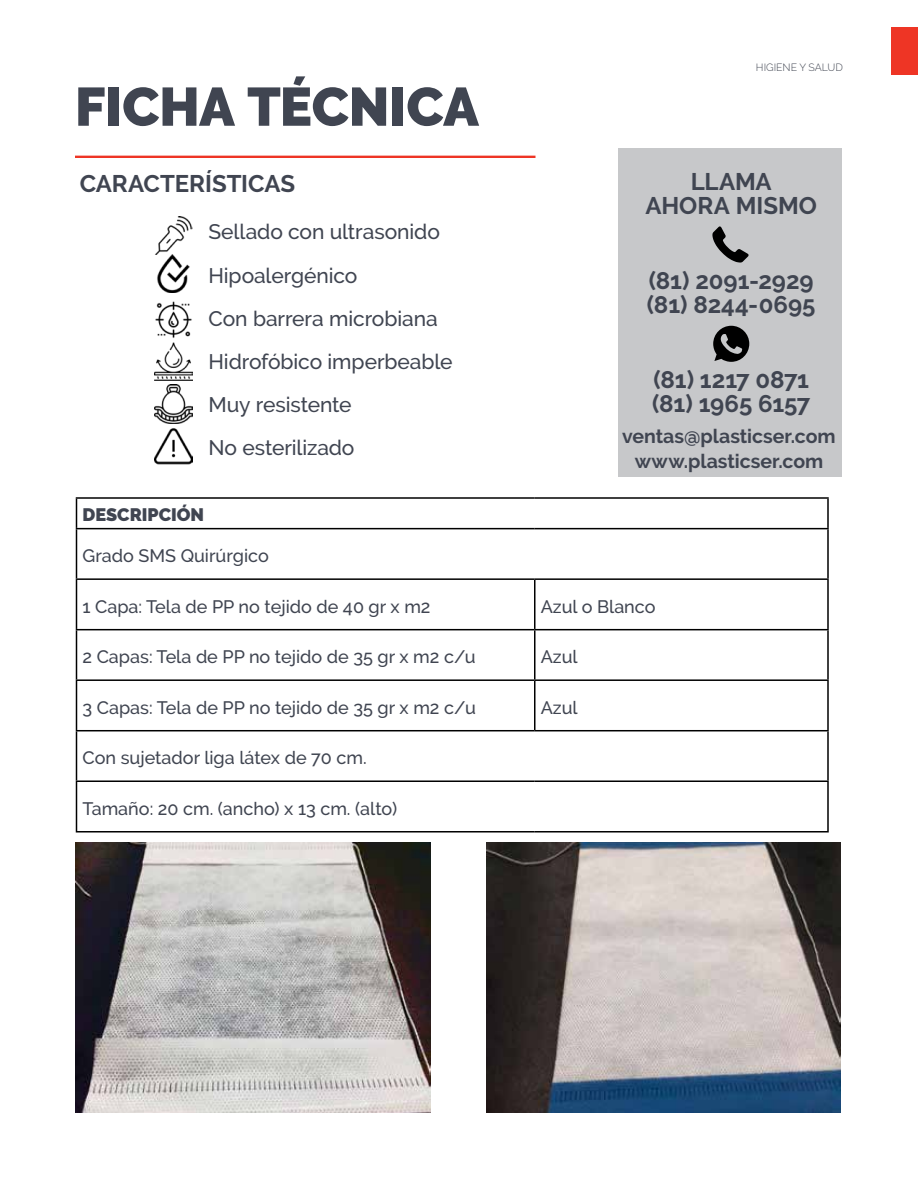
<style>
.page{position:relative;width:918px;height:1188px;background:#fff}
.page>*{position:absolute;margin:0;border:0;box-sizing:border-box;transform-origin:0 0}
.t1{font:900 54px "Raleway";letter-spacing:-.005em;color:#404551}
.t2{font:700 24px/24.8px "Raleway";color:#404551}
.t3{font:500 21px/43.2px "Raleway";letter-spacing:-.005em;color:#404551}
.t4{font:700 19.5px/24.8px "Raleway";color:#404551;text-align:center}
.t5{font:500 18px "Raleway";color:#404551}
.t6{font:900 18px "Raleway";color:#404551}
.t7{font:300 10.5px "Raleway";color:#404551}
</style>
<div class="page">
<div style="left:619px;top:149px;width:223px;height:328px;background:#c7c8ca"></div>
<div style="left:891px;top:27px;width:27px;height:48px;background:#ee3525"></div>
<hr style="left:75px;top:156px;width:461px;height:3px;background:#ee3525">
<svg style="left:712px;top:226px;width:37px;height:37px"></svg>
<hr style="left:76px;top:497px;width:459px;height:2px;background:#000">
<svg style="left:76px;top:499px;width:1px;height:29px"></svg>
<hr style="left:535px;top:497px;width:294px;height:2px;background:#000">
<hr style="left:827px;top:499px;width:2px;height:29px;background:#000">
<hr style="left:76px;top:528px;width:459px;height:1px;background:#000">
<hr style="left:76px;top:529px;width:1px;height:49px;background:#000">
<hr style="left:535px;top:528px;width:294px;height:1px;background:#000">
<hr style="left:827px;top:529px;width:2px;height:49px;background:#000">
<hr style="left:76px;top:578px;width:459px;height:2px;background:#000">
<hr style="left:76px;top:580px;width:1px;height:49px;background:#000">
<hr style="left:535px;top:578px;width:294px;height:2px;background:#000">
<hr style="left:534px;top:580px;width:2px;height:49px;background:#000">
<hr style="left:827px;top:580px;width:2px;height:49px;background:#000">
<hr style="left:76px;top:629px;width:459px;height:1px;background:#000">
<hr style="left:76px;top:630px;width:1px;height:49px;background:#000">
<hr style="left:535px;top:629px;width:294px;height:1px;background:#000">
<hr style="left:534px;top:630px;width:2px;height:49px;background:#000">
<hr style="left:827px;top:630px;width:2px;height:49px;background:#000">
<hr style="left:76px;top:679px;width:459px;height:2px;background:#000">
<hr style="left:76px;top:681px;width:1px;height:49px;background:#000">
<hr style="left:535px;top:679px;width:294px;height:2px;background:#000">
<hr style="left:534px;top:681px;width:2px;height:49px;background:#000">
<hr style="left:827px;top:681px;width:2px;height:49px;background:#000">
<hr style="left:76px;top:730px;width:459px;height:1px;background:#000">
<hr style="left:76px;top:731px;width:1px;height:49px;background:#000">
<hr style="left:535px;top:730px;width:294px;height:1px;background:#000">
<hr style="left:827px;top:731px;width:2px;height:49px;background:#000">
<hr style="left:76px;top:780px;width:459px;height:2px;background:#000">
<hr style="left:76px;top:782px;width:1px;height:49px;background:#000">
<hr style="left:535px;top:780px;width:294px;height:2px;background:#000">
<hr style="left:827px;top:782px;width:2px;height:49px;background:#000">
<hr style="left:76px;top:831px;width:459px;height:2px;background:#000">
<hr style="left:535px;top:831px;width:294px;height:2px;background:#000">
<img style="left:75px;top:843px;width:355px;height:270px">
<img style="left:487px;top:843px;width:354px;height:270px">
<img style="left:154px;top:428px;width:39px;height:37px">
<img style="left:155px;top:216px;width:38px;height:77px">
<img style="left:155px;top:301px;width:37px;height:37px">
<img style="left:154px;top:343px;width:39px;height:38px">
<img style="left:154px;top:385px;width:39px;height:38px">
<svg style="left:713px;top:326px;width:36px;height:36px"></svg>
<h1 class="t1" style="left:75px;top:75px;width:406px">FICHA TÉCNICA</h1>
<h2 class="t2" style="left:80px;top:171px;width:217px">CARACTERÍSTICAS</h2>
<p class="t3" style="left:208px;top:210px;width:246px">Sellado con ultrasonido<br>Hipoalergénico<br>Con barrera microbiana<br>Hidrofóbico imperbeable<br>Muy resistente<br>No esterilizado</p>
<p class="t7" style="left:756px;top:61px;width:89px">HIGIENE Y SALUD</p>
<h2 class="t2" style="left:645px;top:169px;width:173px;text-align:center">LLAMA<br>AHORA MISMO</h2>
<h2 class="t2" style="left:647px;top:268px;width:170px">(81) 2091-2929 (81) 8244-0695</h2>
<h2 class="t2" style="left:652px;top:367px;width:160px">(81) 1217 0871 (81) 1965 6157</h2>
<p class="t4" style="left:622px;top:424px;width:215px">ventas@plasticser.com www.plasticser.com</p>
<p class="t6" style="left:82px;top:504px;width:123px">DESCRIPCIÓN</p>
<p class="t5" style="left:82px;top:546px;width:188px">Grado SMS Quirúrgico</p>
<p class="t5" style="left:82px;top:596px;width:350px">1 Capa: Tela de PP no tejido de 40 gr x m2</p>
<p class="t5" style="left:541px;top:596px;width:116px">Azul o Blanco</p>
<p class="t5" style="left:82px;top:647px;width:395px">2 Capas: Tela de PP no tejido de 35 gr x m2 c/u</p>
<p class="t5" style="left:541px;top:647px;width:39px">Azul</p>
<p class="t5" style="left:82px;top:697px;width:395px">3 Capas: Tela de PP no tejido de 35 gr x m2 c/u</p>
<p class="t5" style="left:541px;top:697px;width:39px">Azul</p>
<p class="t5" style="left:82px;top:748px;width:286px">Con sujetador liga látex de 70 cm.</p>
<p class="t5" style="left:82px;top:798px;width:316px">Tamaño: 20 cm. (ancho) x 13 cm. (alto)</p>
</div>
